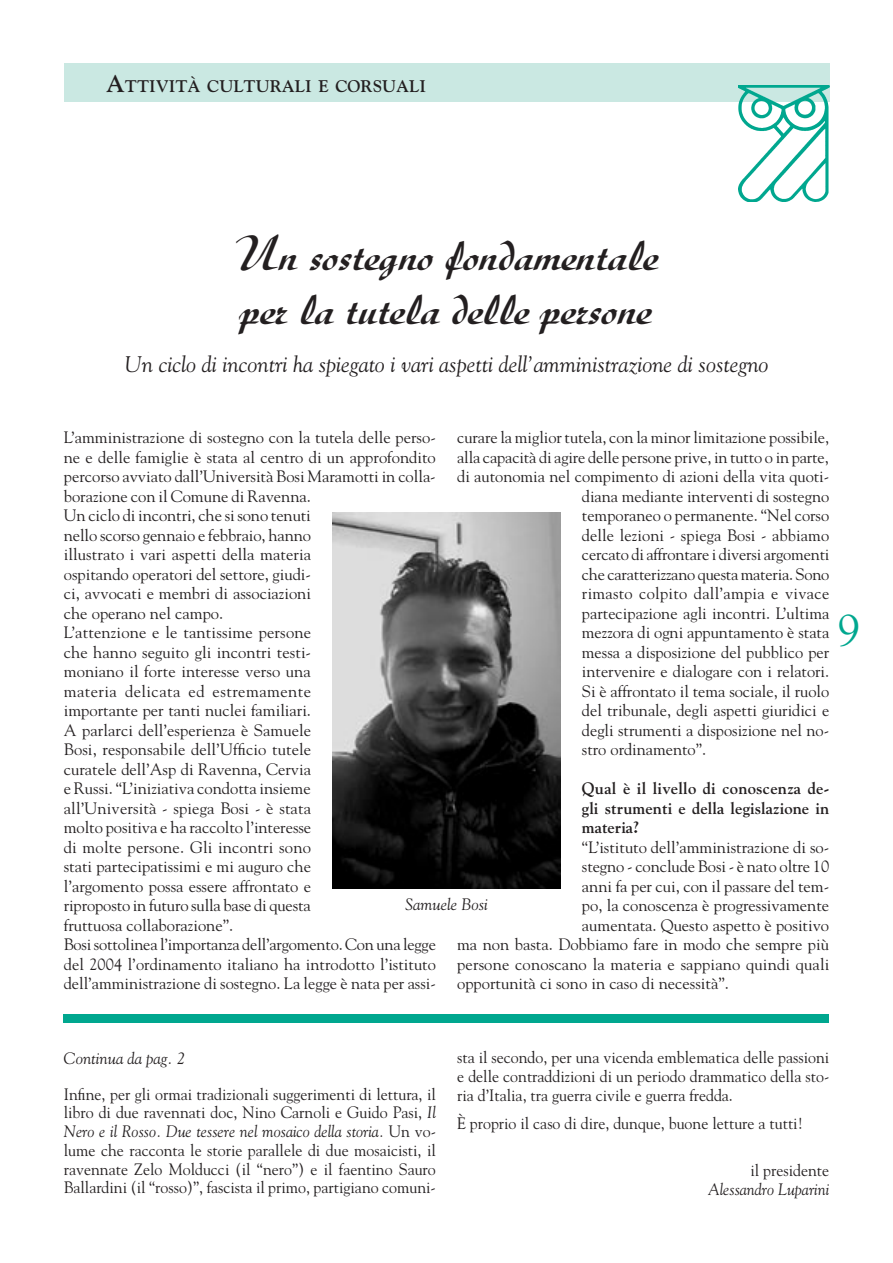
<style>
.page{position:relative;width:893px;height:1263px;background:#fff}
.page>*{position:absolute;margin:0;border:0;box-sizing:border-box;transform-origin:0 0}
.t1{font:700 49.5px/54px "Diskus LT Std";letter-spacing:-.01em;color:#231f20}
.t2{font:45px "Goudy Std";color:#00a78f}
.t3{font:italic 22.5px "Goudy Std";color:#231f20}
.t4{font:700 16.8px "Goudy Std";color:#231f20}
.t5{font:16.5px/19.5px "Goudy Std";color:#231f20}
.t6{font:16.5px/18.8px "Goudy Std";color:#231f20;text-align:justify;scale:.96 1}
.t7{font:700 16.5px/19.5px "Goudy Std";letter-spacing:.005em;color:#231f20;text-align:justify}
.t8{font:16.5px "Goudy Std";letter-spacing:.02em;color:#231f20}
.t9{font:italic 16.5px "Goudy Std";color:#231f20}
.t10{font:italic 16.5px "Goudy Std";color:#231f20;scale:.96 1}
.s1{font-size:24px}
.s2{font-style:italic}
</style>
<div class="page">
<div style="left:64px;top:64px;width:765px;height:38px;background:#cae8e2"></div>
<img style="left:738px;top:85px;width:92px;height:117px">
<img style="left:332px;top:512px;width:229px;height:377px">
<div style="left:64px;top:1014px;width:765px;height:8px;background:#00a78f"></div>
<p class="t4" style="left:106px;top:76px;width:321px"><span class="s1">A</span>TTIVITÀ CULTURALI E CORSUALI</p>
<h1 class="t1" style="left:234px;top:227px;width:427px">Un sostegno fondamentale per la tutela delle persone</h1>
<h3 class="t3" style="left:124px;top:351px;width:646px">Un ciclo di incontri ha spiegato i vari aspetti dell’amministrazione di sostegno</h3>
<p class="t5" style="left:64px;top:428px;width:374px">L’amministrazione di sostegno con la tutela delle perso&shy;ne e delle famiglie è stata al centro di un approfondito percorso avviato dall’Università Bosi Maramotti in colla&shy;borazione con il Comune di Ravenna.<br>Un ciclo di incontri, che si sono tenuti<br>nello scorso gennaio e febbraio, hanno<br>illustrato i vari aspetti della materia<br>ospitando operatori del settore, giudi-<br>ci, avvocati e membri di associazioni<br>che operano nel campo.<br>L’attenzione e le tantissime persone<br>che hanno seguito gli incontri testi-<br>moniano il forte interesse verso una<br>materia delicata ed estremamente<br>importante per tanti nuclei familiari.<br>A parlarci dell’esperienza è Samuele<br>Bosi, responsabile dell’Ufficio tutele<br>curatele dell’Asp di Ravenna, Cervia<br>e Russi. “L’iniziativa condotta insieme<br>all’Università - spiega Bosi - è stata<br>molto positiva e ha raccolto l’interesse<br>di molte persone. Gli incontri sono<br>stati partecipatissimi e mi auguro che<br>l’argomento possa essere affrontato e<br>riproposto in futuro sulla base di questa<br>fruttuosa collaborazione”.<br>Bosi sottolinea l’importanza dell’argomento. Con una legge del 2004 l’ordinamento italiano ha introdotto l’istituto dell’amministrazione di sostegno. La legge è nata per assi-</p>
<p class="t5" style="left:457px;top:428px;width:373px">curare la miglior tutela, con la minor limitazione possibile,</p>
<p class="t5" style="left:457px;top:447px;width:373px">alla capacità di agire delle persone prive, in tutto o in parte,</p>
<p class="t5" style="left:457px;top:467px;width:374px">di autonomia nel compimento di azioni della vita quoti-</p>
<p class="t5" style="left:582px;top:486px;width:249px">diana mediante interventi di sostegno</p>
<p class="t5" style="left:582px;top:506px;width:249px">temporaneo o permanente. “Nel corso</p>
<p class="t5" style="left:582px;top:525px;width:249px">delle lezioni - spiega Bosi - abbiamo</p>
<p class="t5" style="left:582px;top:545px;width:249px">cercato di affrontare i diversi argomenti</p>
<p class="t5" style="left:582px;top:564px;width:249px">che caratterizzano questa materia. Sono</p>
<p class="t8" style="left:582px;top:583px;width:249px">rimasto colpito dall’ampia e vivace</p>
<p class="t5" style="left:582px;top:603px;width:249px">partecipazione agli incontri. L’ultima</p>
<p class="t5" style="left:582px;top:623px;width:249px">mezzora di ogni appuntamento è stata</p>
<p class="t5" style="left:582px;top:642px;width:249px">messa a disposizione del pubblico per</p>
<p class="t5" style="left:582px;top:662px;width:249px">intervenire e dialogare con i relatori.</p>
<p class="t5" style="left:582px;top:681px;width:249px">Si è affrontato il tema sociale, il ruolo</p>
<p class="t5" style="left:582px;top:701px;width:249px">del tribunale, degli aspetti giuridici e</p>
<p class="t5" style="left:582px;top:720px;width:249px">degli strumenti a disposizione nel no-</p>
<p class="t5" style="left:582px;top:740px;width:126px">stro ordinamento”.</p>
<p class="t7" style="left:582px;top:779px;width:249px">Qual è il livello di conoscenza de&shy;gli strumenti e della legislazione in materia?</p>
<p class="t5" style="left:582px;top:837px;width:249px">“L’istituto dell’amministrazione di so-</p>
<p class="t5" style="left:582px;top:857px;width:249px">stegno - conclude Bosi - è nato oltre 10</p>
<p class="t5" style="left:582px;top:876px;width:249px">anni fa per cui, con il passare del tem-</p>
<p class="t5" style="left:582px;top:896px;width:249px">po, la conoscenza è progressivamente</p>
<p class="t5" style="left:582px;top:915px;width:249px">aumentata. Questo aspetto è positivo</p>
<p class="t5" style="left:457px;top:935px;width:373px">ma non basta. Dobbiamo fare in modo che sempre più</p>
<p class="t5" style="left:457px;top:954px;width:374px">persone conoscano la materia e sappiano quindi quali</p>
<p class="t5" style="left:457px;top:974px;width:273px">opportunità ci sono in caso di necessità”.</p>
<p class="t9" style="left:405px;top:894px;width:84px">Samuele Bosi</p>
<h2 class="t2" style="left:838px;top:602px;width:24px">9</h2>
<p class="t9" style="left:64px;top:1048px;width:123px">Continua da pag. 2</p>
<p class="t6" style="left:64px;top:1084px;width:389px">Infine, per gli ormai tradizionali suggerimenti di lettura, il libro di due ravennati doc, Nino Carnoli e Guido Pasi, <span class="s2">Il Nero e il Rosso. Due tessere nel mosaico della storia.</span> Un vo&shy;lume che racconta le storie parallele di due mosaicisti, il ravennate Zelo Molducci (il “nero”) e il faentino Sauro Ballardini (il “rosso)”, fascista il primo, partigiano comuni-</p>
<p class="t6" style="left:457px;top:1048px;width:389px">sta il secondo, per una vicenda emblematica delle passioni e delle contraddizioni di un periodo drammatico della sto&shy;ria d’Italia, tra guerra civile e guerra fredda.</p>
<p class="t6" style="left:457px;top:1114px;width:362px">È proprio il caso di dire, dunque, buone letture a tutti!</p>
<p class="t6" style="left:750px;top:1160px;width:84px">il presidente</p>
<p class="t10" style="left:708px;top:1179px;width:127px">Alessandro Luparini</p>
</div>
